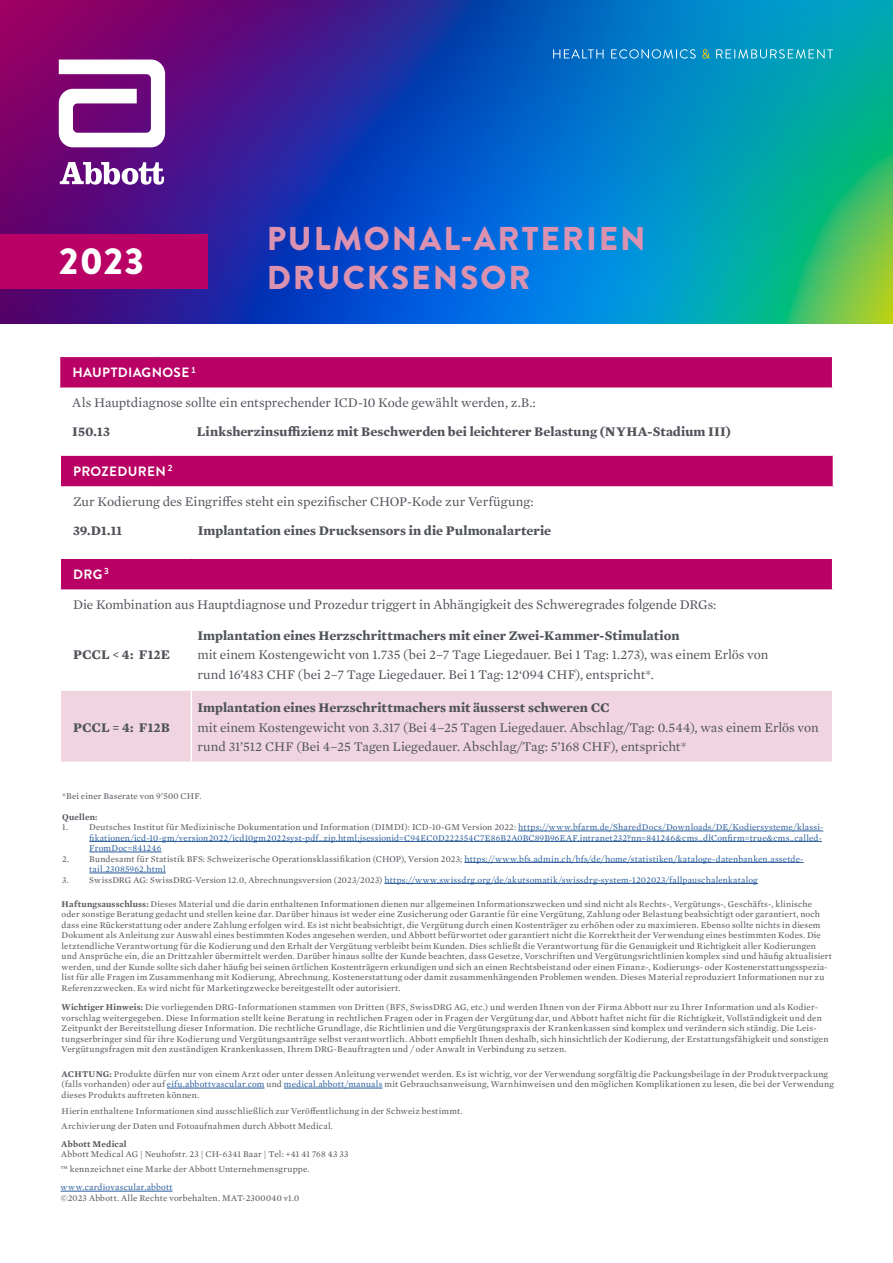
<style>
.page{position:relative;width:893px;height:1263px;background:#fff}
.page>*{position:absolute;margin:0;border:0;box-sizing:border-box;transform-origin:0 0}
.t1{font:900 37.5px "Brandon Grotesque";color:#fff}
.t2{font:900 33px/39px "Brandon Grotesque";letter-spacing:.06em;color:#da92b0}
.t3{font:13.5px/19.5px "Mercury Text G1";letter-spacing:-.005em;color:#50535a}
.t4{font:700 13.5px "Mercury Text G1";letter-spacing:.005em;color:#50535a}
.t5{font:700 13.5px "Brandon Grotesque";letter-spacing:.025em;color:#fff}
.t6{font:9px/10.5px "Mercury Text G1";letter-spacing:.02em;color:#50535a}
.t7{font:9px/10.5px "Mercury Text G1";letter-spacing:.02em;color:#275b9b}
.t8{font:600 9px "Mercury Text G1";letter-spacing:.02em;color:#50535a}
.s1{color:#50535a}
.s2{font-weight:600}
.s3{color:#275b9b}
</style>
<div class="page">
<div style="left:60px;top:356px;width:773px;height:32px;background:#b90064"></div>
<hr style="left:59px;top:356px;width:99px;height:1px;background:#fff">
<hr style="left:158px;top:356px;width:675px;height:1px;background:#fff">
<hr style="left:832px;top:357px;width:1px;height:30px;background:#fff">
<hr style="left:59px;top:387px;width:99px;height:2px;background:#fff">
<hr style="left:158px;top:387px;width:675px;height:2px;background:#fff">
<div style="left:60px;top:455px;width:773px;height:32px;background:#b90064"></div>
<hr style="left:60px;top:454px;width:99px;height:2px;background:#fff">
<hr style="left:60px;top:456px;width:1px;height:30px;background:#fff">
<hr style="left:159px;top:454px;width:675px;height:2px;background:#fff">
<hr style="left:60px;top:486px;width:99px;height:2px;background:#fff">
<hr style="left:159px;top:486px;width:675px;height:2px;background:#fff">
<div style="left:60px;top:558px;width:773px;height:32px;background:#b90064"></div>
<div style="left:61px;top:691px;width:771px;height:71px;background:#f0d5e1"></div>
<hr style="left:60px;top:557px;width:131px;height:2px;background:#fff">
<hr style="left:60px;top:559px;width:1px;height:30px;background:#fff">
<hr style="left:191px;top:557px;width:642px;height:2px;background:#fff">
<hr style="left:832px;top:559px;width:1px;height:30px;background:#fff">
<hr style="left:60px;top:589px;width:131px;height:2px;background:#fff">
<hr style="left:191px;top:589px;width:642px;height:2px;background:#fff">
<hr style="left:191px;top:691px;width:1px;height:71px;background:#fff">
<img style="left:0;top:0;width:893px;height:323px">
<svg style="left:59px;top:60px;width:106px;height:87px"></svg>
<svg style="left:60px;top:162px;width:104px;height:23px"></svg>
<div style="left:0;top:235px;width:207px;height:54px;background:#b90064"></div>
<hr style="left:61px;top:1191px;width:112px;height:1px;background:#275b9b">
<hr style="left:518px;top:831px;width:305px;height:1px;background:#275b9b">
<hr style="left:89px;top:841px;width:733px;height:1px;background:#275b9b">
<hr style="left:89px;top:852px;width:72px;height:1px;background:#275b9b">
<hr style="left:464px;top:862px;width:340px;height:1px;background:#275b9b">
<hr style="left:89px;top:873px;width:77px;height:1px;background:#275b9b">
<hr style="left:384px;top:883px;width:374px;height:1px;background:#275b9b">
<hr style="left:167px;top:1088px;width:97px;height:1px;background:#275b9b">
<hr style="left:284px;top:1088px;width:98px;height:1px;background:#275b9b">
<svg style="left:553px;top:49px;width:51px;height:9px"></svg>
<svg style="left:611px;top:49px;width:85px;height:10px"></svg>
<svg style="left:702px;top:49px;width:8px;height:10px"></svg>
<svg style="left:716px;top:49px;width:117px;height:10px"></svg>
<h1 class="t1" style="left:59px;top:235px;width:86px">2023</h1>
<h2 class="t2" style="left:267px;top:220px;width:381px">PULMONAL-ARTERIEN<br>DRUCKSENSOR</h2>
<h3 class="t5" style="left:72px;top:363px;width:125px">HAUPTDIAGNOSE <sup>1</sup></h3>
<h3 class="t3" style="left:72px;top:392px;width:465px">Als Hauptdiagnose sollte ein entsprechender ICD-10 Kode gewählt werden, z.B.:</h3>
<h3 class="t4" style="left:72px;top:421px;width:39px">I50.13</h3>
<h3 class="t4" style="left:197px;top:421px;width:535px">Linksherzinsuffizienz mit Beschwerden bei leichterer Belastung (NYHA-Stadium III)</h3>
<h3 class="t5" style="left:73px;top:462px;width:101px">PROZEDUREN<sup>2</sup></h3>
<h3 class="t3" style="left:73px;top:491px;width:462px">Zur Kodierung des Eingriffes steht ein spezifischer CHOP-Kode zur Verfügung:</h3>
<h3 class="t4" style="left:73px;top:521px;width:51px">39.D1.11</h3>
<h3 class="t4" style="left:198px;top:521px;width:355px">Implantation eines Drucksensors in die Pulmonalarterie</h3>
<h3 class="t5" style="left:73px;top:565px;width:38px">DRG<sup>3</sup></h3>
<h3 class="t3" style="left:73px;top:594px;width:645px">Die Kombination aus Hauptdiagnose und Prozedur triggert in Abhängigkeit des Schweregrades folgende DRGs:</h3>
<h3 class="t4" style="left:73px;top:645px;width:98px">PCCL &lt; 4: F12E</h3>
<h3 class="t4" style="left:197px;top:625px;width:484px">Implantation eines Herzschrittmachers mit einer Zwei-Kammer-Stimulation</h3>
<h3 class="t3" style="left:197px;top:644px;width:572px">mit einem Kostengewicht von 1.735 (bei 2–7 Tage Liegedauer. Bei 1 Tag: 1.273), was einem Erlös von rund 16’483 CHF (bei 2–7 Tage Liegedauer. Bei 1 Tag: 12‘094 CHF), entspricht*.</h3>
<h3 class="t4" style="left:73px;top:717px;width:98px">PCCL = 4: F12B</h3>
<h3 class="t4" style="left:197px;top:697px;width:414px">Implantation eines Herzschrittmachers mit äusserst schweren CC</h3>
<h3 class="t3" style="left:197px;top:717px;width:623px">mit einem Kostengewicht von 3.317 (Bei 4–25 Tagen Liegedauer. Abschlag/Tag: 0.544), was einem Erlös von rund 31’512 CHF (Bei 4–25 Tagen Liegedauer. Abschlag/Tag: 5’168 CHF), entspricht*</h3>
<p class="t6" style="left:62px;top:790px;width:141px">*Bei einer Baserate von 9’500 CHF.</p>
<p class="t8" style="left:62px;top:810px;width:37px">Quellen:</p>
<p class="t7" style="left:89px;top:821px;width:735px;text-indent:-27px"><span class="s1">1. Deutsches Institut für Medizinische Dokumentation und Information (DIMDI): ICD-10-GM Version 2022:</span> https://www.bfarm.de/SharedDocs/Downloads/DE/Kodiersysteme/klassi&shy;fikationen/icd-10-gm/version2022/icd10gm2022syst-pdf_zip.html;jsessionid=C94EC0D222354C7E86B2A0BC89B96EAF.intranet232?nn=841246&amp;cms_dlConfirm=true&amp;cms_called-<br>FromDoc=841246</p>
<p class="t7" style="left:89px;top:853px;width:716px;text-indent:-27px"><span class="s1">2. Bundesamt für Statistik BFS: Schweizerische Operationsklassifikation (CHOP), Version 2023;</span> https://www.bfs.admin.ch/bfs/de/home/statistiken/kataloge-datenbanken.assetde&shy;tail.23085962.html</p>
<p class="t7" style="left:62px;top:874px;width:697px"><span class="s1">3. SwissDRG AG: SwissDRG-Version 12.0, Abrechnungsversion (2023/2023)</span> https://www.swissdrg.org/de/akutsomatik/swissdrg-system-1202023/fallpauschalenkatalog</p>
<p class="t6" style="left:62px;top:898px;width:772px"><span class="s2">Haftungsausschluss:</span> Dieses Material und die darin enthaltenen Informationen dienen nur allgemeinen Informationszwecken und sind nicht als Rechts-, Vergütungs-, Geschäfts-, klinische oder sonstige Beratung gedacht und stellen keine dar. Darüber hinaus ist weder eine Zusicherung oder Garantie für eine Vergütung, Zahlung oder Belastung beabsichtigt oder garantiert, noch dass eine Rückerstattung oder andere Zahlung erfolgen wird. Es ist nicht beabsichtigt, die Vergütung durch einen Kostenträger zu erhöhen oder zu maximieren. Ebenso sollte nichts in diesem Dokument als Anleitung zur Auswahl eines bestimmten Kodes angesehen werden, und Abbott befürwortet oder garantiert nicht die Korrektheit der Verwendung eines bestimmten Kodes. Die letztendliche Verantwortung für die Kodierung und den Erhalt der Vergütung verbleibt beim Kunden. Dies schließt die Verantwortung für die Genauigkeit und Richtigkeit aller Kodierungen und Ansprüche ein, die an Drittzahler übermittelt werden. Darüber hinaus sollte der Kunde beachten, dass Gesetze, Vorschriften und Vergütungsrichtlinien komplex sind und häufig aktualisiert werden, und der Kunde sollte sich daher häufig bei seinen örtlichen Kostenträgern erkundigen und sich an einen Rechtsbeistand oder einen Finanz-, Kodierungs- oder Kostenerstattungsspezia&shy;list für alle Fragen im Zusammenhang mit Kodierung, Abrechnung, Kostenerstattung oder damit zusammenhängenden Problemen wenden. Dieses Material reproduziert Informationen nur zu Referenzzwecken. Es wird nicht für Marketingzwecke bereitgestellt oder autorisiert.</p>
<p class="t6" style="left:62px;top:1001px;width:768px"><span class="s2">Wichtiger Hinweis:</span> Die vorliegenden DRG-Informationen stammen von Dritten (BFS, SwissDRG AG, etc.) und werden Ihnen von der Firma Abbott nur zu Ihrer Information und als Kodier&shy;vorschlag weitergegeben. Diese Information stellt keine Beratung in rechtlichen Fragen oder in Fragen der Vergütung dar, und Abbott haftet nicht für die Richtigkeit, Vollständigkeit und den Zeitpunkt der Bereitstellung dieser Information. Die rechtliche Grundlage, die Richtlinien und die Vergütungspraxis der Krankenkassen sind komplex und verändern sich ständig. Die Leis&shy;tungserbringer sind für ihre Kodierung und Vergütungsanträge selbst verantwortlich. Abbott empfiehlt Ihnen deshalb, sich hinsichtlich der Kodierung, der Erstattungsfähigkeit und sonstigen Vergütungsfragen mit den zuständigen Krankenkassen, Ihrem DRG-Beauftragten und / oder Anwalt in Verbindung zu setzen.</p>
<p class="t6" style="left:62px;top:1068px;width:774px"><span class="s2">ACHTUNG:</span> Produkte dürfen nur von einem Arzt oder unter dessen Anleitung verwendet werden. Es ist wichtig, vor der Verwendung sorgfältig die Packungsbeilage in der Produktverpackung (falls vorhanden) oder auf <span class="s3">eifu.abbottvascular.com</span> und <span class="s3">medical.abbott/manuals</span> mit Gebrauchsanweisung, Warnhinweisen und den möglichen Komplikationen zu lesen, die bei der Verwendung dieses Produkts auftreten können.</p>
<p class="t6" style="left:62px;top:1103px;width:402px;line-height:15px">Hierin enthaltene Informationen sind ausschließlich zur Veröffentlichung in der Schweiz bestimmt.<br>Archivierung der Daten und Fotoaufnahmen durch Abbott Medical.</p>
<p class="t8" style="left:61px;top:1137px;width:67px">Abbott Medical</p>
<p class="t6" style="left:61px;top:1149px;width:289px">Abbott Medical AG | Neuhofstr. 23 | CH-6341 Baar | Tel: +41 41 768 43 33</p>
<p class="t6" style="left:61px;top:1163px;width:251px">™ kennzeichnet eine Marke der Abbott Unternehmensgruppe.</p>
<p class="t7" style="left:61px;top:1181px;width:113px">www.cardiovascular.abbott</p>
<p class="t6" style="left:61px;top:1192px;width:240px">©2023 Abbott. Alle Rechte vorbehalten. MAT-2300040 v1.0</p>
</div>
